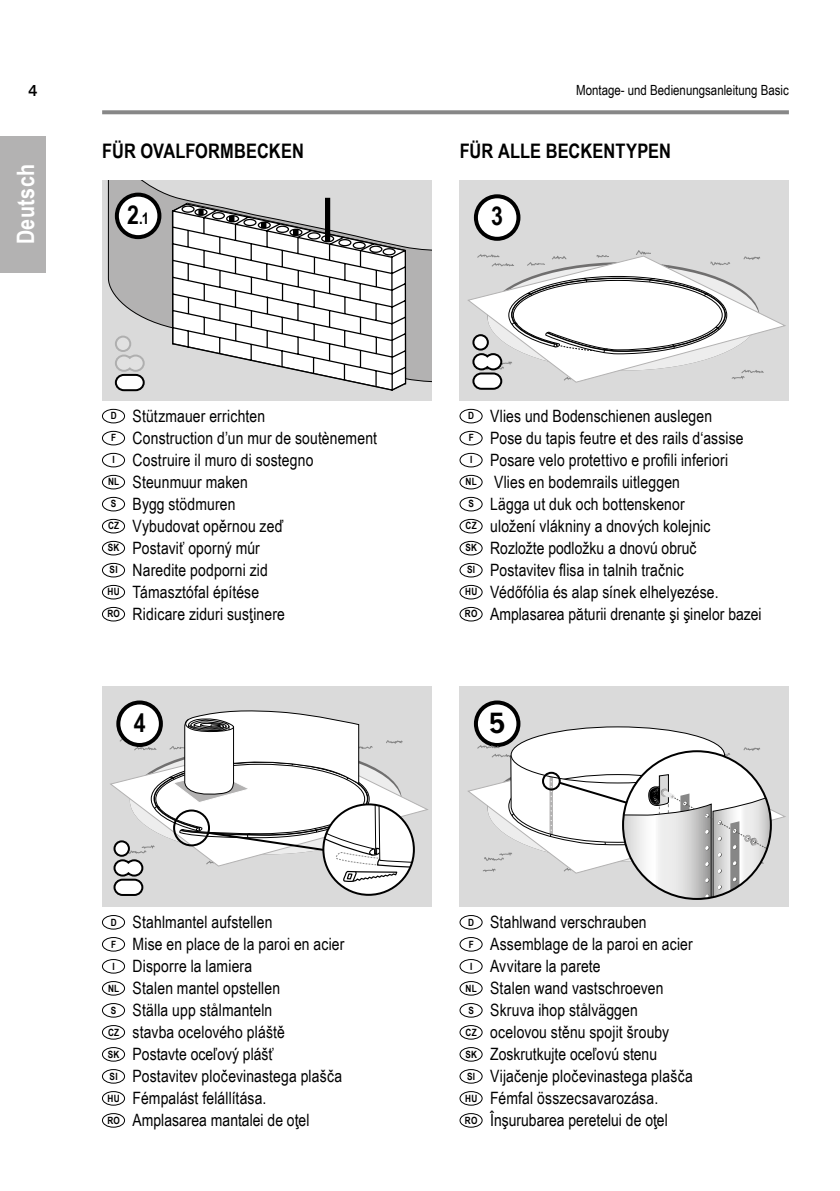
<style>
.page{position:relative;width:840px;height:1191px;background:#fff}
.page>*{position:absolute;margin:0;border:0;box-sizing:border-box;transform-origin:0 0}
.t1{font:700 26px "Arial Narrow";color:#000}
.t2{font:700 26px "News Gothic LT";color:#000}
.t3{font:700 24px "Arial Narrow";letter-spacing:.02em;color:#fff}
.t4{font:700 20px "Arial Narrow";letter-spacing:.005em;color:#000}
.t5{font:17px/22px "Arial Narrow";letter-spacing:.01em;color:#000}
.t6{font:700 16px "Arial Narrow";color:#000}
.t7{font:700 15px "News Gothic BT";color:#000}
.t8{font:14px "Arial Narrow";color:#000}
.s1{font-size:26px}
</style>
<div class="page">
<svg style="left:102px;top:110px;width:686px;height:4px;background:#8f8f8f"></svg>
<div style="left:0;top:136px;width:45px;height:136px;background:#b3b2b2"></div>
<div style="left:102px;top:409px;width:23px;height:14px;border:1px solid #000;border-radius:50%"></div>
<div style="left:102px;top:431px;width:23px;height:14px;border:1px solid #000;border-radius:50%"></div>
<div style="left:102px;top:453px;width:23px;height:14px;border:1px solid #000;border-radius:50%"></div>
<div style="left:102px;top:475px;width:23px;height:14px;border:1px solid #000;border-radius:50%"></div>
<div style="left:102px;top:497px;width:23px;height:14px;border:1px solid #000;border-radius:50%"></div>
<div style="left:102px;top:519px;width:23px;height:14px;border:1px solid #000;border-radius:50%"></div>
<div style="left:102px;top:541px;width:23px;height:14px;border:1px solid #000;border-radius:50%"></div>
<div style="left:102px;top:563px;width:23px;height:14px;border:1px solid #000;border-radius:50%"></div>
<div style="left:102px;top:585px;width:23px;height:14px;border:1px solid #000;border-radius:50%"></div>
<div style="left:102px;top:607px;width:23px;height:14px;border:1px solid #000;border-radius:50%"></div>
<div style="left:102px;top:180px;width:329px;height:220px;background:#dadada"></div>
<svg style="left:108px;top:180px;width:323px;height:204px"></svg>
<svg style="left:170px;top:202px;width:237px;height:189px"></svg>
<svg style="left:327px;top:200px;width:1px;height:40px"></svg>
<div style="left:325px;top:198px;width:5px;height:44px;border:1px solid #000"></div>
<svg style="left:198px;top:209px;width:5px;height:6px"></svg>
<svg style="left:229px;top:215px;width:5px;height:7px"></svg>
<svg style="left:261px;top:222px;width:5px;height:6px"></svg>
<svg style="left:293px;top:229px;width:6px;height:6px"></svg>
<div style="left:117px;top:195px;width:42px;height:42px;background:#fff;border-radius:50%"></div>
<div style="left:115px;top:193px;width:46px;height:46px;border:4px solid #000;border-radius:50%"></div>
<svg style="left:116px;top:336px;width:14px;height:15px"></svg>
<div style="left:115px;top:335px;width:16px;height:17px;border:2px solid #000;border-radius:50%"></div>
<svg style="left:114px;top:353px;width:32px;height:20px"></svg>
<div style="left:116px;top:375px;width:28px;height:15px;background:#fff;border-radius:8px"></div>
<div style="left:115px;top:374px;width:30px;height:17px;border:2px solid #000;border-radius:8px"></div>
<div style="left:459px;top:409px;width:23px;height:14px;border:1px solid #000;border-radius:50%"></div>
<div style="left:459px;top:431px;width:23px;height:14px;border:1px solid #000;border-radius:50%"></div>
<div style="left:459px;top:453px;width:23px;height:14px;border:1px solid #000;border-radius:50%"></div>
<div style="left:459px;top:475px;width:23px;height:14px;border:1px solid #000;border-radius:50%"></div>
<div style="left:459px;top:497px;width:23px;height:14px;border:1px solid #000;border-radius:50%"></div>
<div style="left:459px;top:519px;width:23px;height:14px;border:1px solid #000;border-radius:50%"></div>
<div style="left:459px;top:541px;width:23px;height:14px;border:1px solid #000;border-radius:50%"></div>
<div style="left:459px;top:563px;width:23px;height:14px;border:1px solid #000;border-radius:50%"></div>
<div style="left:459px;top:585px;width:23px;height:14px;border:1px solid #000;border-radius:50%"></div>
<div style="left:459px;top:607px;width:23px;height:14px;border:1px solid #000;border-radius:50%"></div>
<div style="left:459px;top:180px;width:329px;height:220px;background:#dadada"></div>
<div style="left:475px;top:196px;width:43px;height:43px;background:#fff;border-radius:50%"></div>
<div style="left:473px;top:194px;width:47px;height:47px;border:4px solid #000;border-radius:50%"></div>
<svg style="left:468px;top:250px;width:316px;height:132px"></svg>
<div style="left:473px;top:373px;width:28px;height:16px;background:#fff;border-radius:8px"></div>
<div style="left:472px;top:372px;width:30px;height:18px;border:2px solid #000;border-radius:8px"></div>
<div style="left:102px;top:915px;width:23px;height:14px;border:1px solid #000;border-radius:50%"></div>
<div style="left:102px;top:937px;width:23px;height:14px;border:1px solid #000;border-radius:50%"></div>
<div style="left:102px;top:959px;width:23px;height:14px;border:1px solid #000;border-radius:50%"></div>
<div style="left:102px;top:981px;width:23px;height:14px;border:1px solid #000;border-radius:50%"></div>
<div style="left:102px;top:1003px;width:23px;height:14px;border:1px solid #000;border-radius:50%"></div>
<div style="left:102px;top:1025px;width:23px;height:14px;border:1px solid #000;border-radius:50%"></div>
<div style="left:102px;top:1047px;width:23px;height:14px;border:1px solid #000;border-radius:50%"></div>
<div style="left:102px;top:1069px;width:23px;height:14px;border:1px solid #000;border-radius:50%"></div>
<div style="left:102px;top:1091px;width:23px;height:14px;border:1px solid #000;border-radius:50%"></div>
<div style="left:102px;top:1113px;width:23px;height:14px;border:1px solid #000;border-radius:50%"></div>
<div style="left:102px;top:686px;width:329px;height:220px;background:#dadada"></div>
<div style="left:323px;top:804px;width:90px;height:90px;background:#fff;border-radius:50%"></div>
<svg style="left:118px;top:702px;width:43px;height:43px"></svg>
<div style="left:116px;top:700px;width:47px;height:47px;border:4px solid #000;border-radius:50%"></div>
<svg style="left:111px;top:709px;width:316px;height:174px"></svg>
<div style="left:114px;top:879px;width:28px;height:16px;background:#fff;border-radius:8px"></div>
<div style="left:113px;top:878px;width:30px;height:18px;border:2px solid #000;border-radius:8px"></div>
<div style="left:459px;top:915px;width:23px;height:14px;border:1px solid #000;border-radius:50%"></div>
<div style="left:459px;top:937px;width:23px;height:14px;border:1px solid #000;border-radius:50%"></div>
<div style="left:459px;top:959px;width:23px;height:14px;border:1px solid #000;border-radius:50%"></div>
<div style="left:459px;top:981px;width:23px;height:14px;border:1px solid #000;border-radius:50%"></div>
<div style="left:459px;top:1003px;width:23px;height:14px;border:1px solid #000;border-radius:50%"></div>
<div style="left:459px;top:1025px;width:23px;height:14px;border:1px solid #000;border-radius:50%"></div>
<div style="left:459px;top:1047px;width:23px;height:14px;border:1px solid #000;border-radius:50%"></div>
<div style="left:459px;top:1069px;width:23px;height:14px;border:1px solid #000;border-radius:50%"></div>
<div style="left:459px;top:1091px;width:23px;height:14px;border:1px solid #000;border-radius:50%"></div>
<div style="left:459px;top:1113px;width:23px;height:14px;border:1px solid #000;border-radius:50%"></div>
<div style="left:459px;top:686px;width:329px;height:220px;background:#dadada"></div>
<div style="left:475px;top:702px;width:43px;height:43px;background:#fff;border-radius:50%"></div>
<div style="left:473px;top:700px;width:47px;height:47px;border:4px solid #000;border-radius:50%"></div>
<div style="left:511px;top:727px;width:213px;height:56px;background:#fff;border-radius:50%"></div>
<svg style="left:468px;top:741px;width:316px;height:158px"></svg>
<p class="t7" style="left:28px;top:82px;width:11px">4</p>
<p class="t8" style="left:575px;top:80px;width:214px">Montage- und Bedienungsanleitung Basic</p>
<h2 class="t3" style="left:7px;top:244px;width:82px;rotate:-90deg">Deutsch</h2>
<p class="t4" style="left:102px;top:136px;width:203px">FÜR OVALFORMBECKEN</p>
<p class="t4" style="left:459px;top:136px;width:213px">FÜR ALLE BECKENTYPEN</p>
<p class="t6" style="left:127px;top:206px;width:23px"><span class="s1">2</span>.1</p>
<h1 class="t1" style="left:491px;top:196px;width:13px">3</h1>
<p class="t5" style="left:107px;top:404px;width:271px"><sup>D</sup> Stützmauer errichten<br><sup>F</sup> Construction d’un mur de soutènement<br><sup>I</sup> Costruire il muro di sostegno<br><sup>NL</sup> Steunmuur maken<br><sup>S</sup> Bygg stödmuren<br><sup>CZ</sup> Vybudovat opěrnou zeď<br><sup>SK</sup> Postaviť oporný múr<br><sup>SI</sup> Naredite podporni zid<br><sup>HU</sup> Támasztófal építése<br><sup>RO</sup> Ridicare ziduri susţinere</p>
<p class="t5" style="left:464px;top:404px;width:298px"><sup>D</sup> Vlies und Bodenschienen auslegen<br><sup>F</sup> Pose du tapis feutre et des rails d‘assise<br><sup>I</sup> Posare velo protettivo e profili inferiori<br><sup>NL</sup> Vlies en bodemrails uitleggen<br><sup>S</sup> Lägga ut duk och bottenskenor<br><sup>CZ</sup> uložení vlákniny a dnových kolejnic<br><sup>SK</sup> Rozložte podložku a dnovú obruč<br><sup>SI</sup> Postavitev flisa in talnih tračnic<br><sup>HU</sup> Védőfólia és alap sínek elhelyezése.<br><sup>RO</sup> Amplasarea păturii drenante şi şinelor bazei</p>
<h1 class="t1" style="left:134px;top:702px;width:13px">4</h1>
<h1 class="t2" style="left:489px;top:706px;width:18px">5</h1>
<p class="t5" style="left:107px;top:910px;width:238px"><sup>D</sup> Stahlmantel aufstellen<br><sup>F</sup> Mise en place de la paroi en acier<br><sup>I</sup> Disporre la lamiera<br><sup>NL</sup> Stalen mantel opstellen<br><sup>S</sup> Ställa upp stålmanteln<br><sup>CZ</sup> stavba ocelového pláště<br><sup>SK</sup> Postavte oceľový plášť<br><sup>SI</sup> Postavitev pločevinastega plašča<br><sup>HU</sup> Fémpalást felállítása.<br><sup>RO</sup> Amplasarea mantalei de oţel</p>
<p class="t5" style="left:464px;top:910px;width:229px"><sup>D</sup> Stahlwand verschrauben<br><sup>F</sup> Assemblage de la paroi en acier<br><sup>I</sup> Avvitare la parete<br><sup>NL</sup> Stalen wand vastschroeven<br><sup>S</sup> Skruva ihop stålväggen<br><sup>CZ</sup> ocelovou stěnu spojit šrouby<br><sup>SK</sup> Zoskrutkujte oceľovú stenu<br><sup>SI</sup> Vijačenje pločevinastega plašča<br><sup>HU</sup> Fémfal összecsavarozása.<br><sup>RO</sup> Înşurubarea peretelui de oţel</p>
</div>
